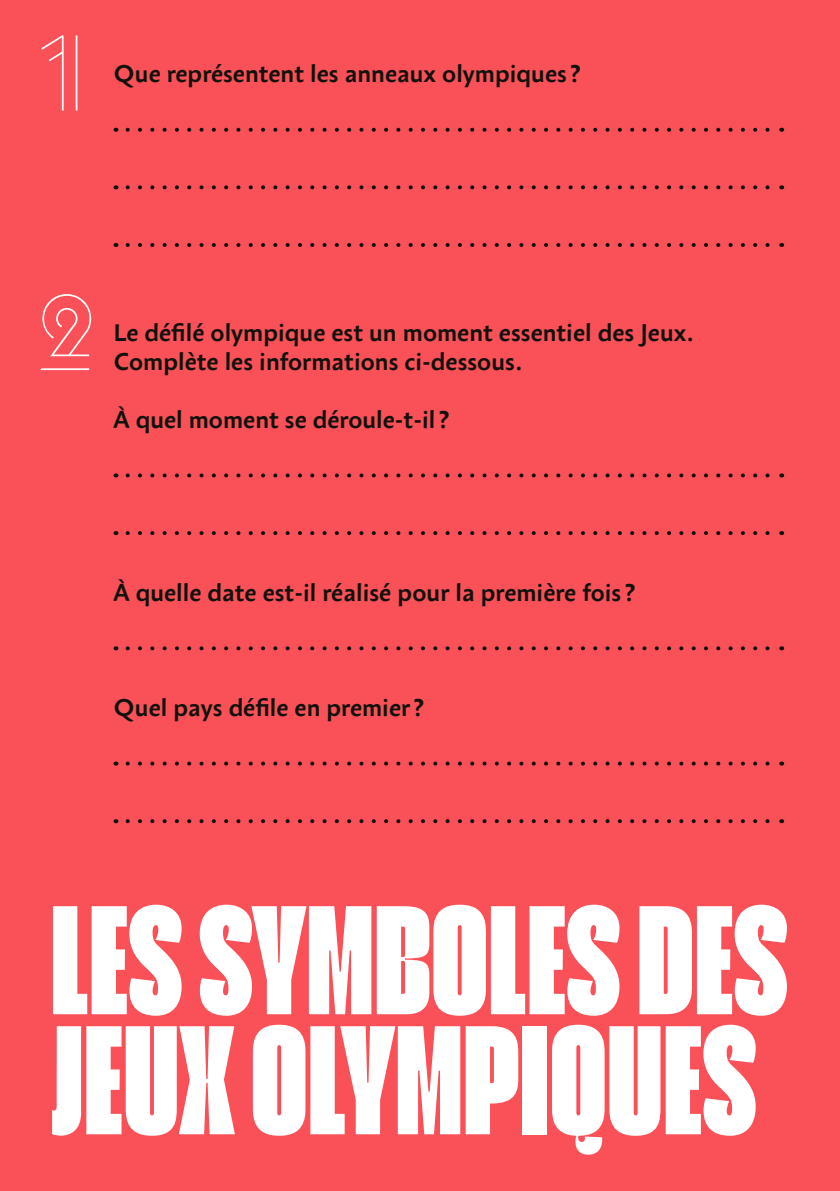
<style>
.page{position:relative;width:840px;height:1191px;background:#fff}
.page>*{position:absolute;margin:0;border:0;box-sizing:border-box;transform-origin:0 0}
.t1{font:150px/120px "Seriguela Display Poster";letter-spacing:.01em;color:#fff}
.t2{font:96px "Tricolor";color:#fff}
.t3{font:700 24px/28.8px "Anselm Sans";color:#12120d}
</style>
<div class="page">
<div style="left:0;top:0;width:839px;height:1191px;background:#fa5158"></div>
<svg style="left:127px;top:128px;width:643px;height:4px"></svg>
<svg style="left:127px;top:185px;width:643px;height:4px"></svg>
<svg style="left:127px;top:243px;width:643px;height:4px"></svg>
<svg style="left:127px;top:473px;width:643px;height:4px"></svg>
<svg style="left:127px;top:531px;width:643px;height:4px"></svg>
<svg style="left:127px;top:646px;width:643px;height:4px"></svg>
<svg style="left:127px;top:761px;width:643px;height:4px"></svg>
<svg style="left:127px;top:819px;width:643px;height:4px"></svg>
<h2 class="t2" style="left:32px;top:17px;width:64px">1</h2>
<p class="t3" style="left:113px;top:59px;width:468px">Que représentent les anneaux olympiques ?</p>
<h2 class="t2" style="left:32px;top:276px;width:64px">2</h2>
<p class="t3" style="left:113px;top:318px;width:581px">Le défilé olympique est un moment essentiel des Jeux.<br>Complète les informations ci-dessous.</p>
<p class="t3" style="left:113px;top:405px;width:337px">À quel moment se déroule-t-il ?</p>
<p class="t3" style="left:113px;top:577px;width:523px">À quelle date est-il réalisé pour la première fois ?</p>
<p class="t3" style="left:113px;top:693px;width:312px">Quel pays défile en premier ?</p>
<h1 class="t1" style="left:51px;top:896px;width:737px">LES SYMBOLES DES<br>JEUX OLYMPIQUES</h1>
</div>
